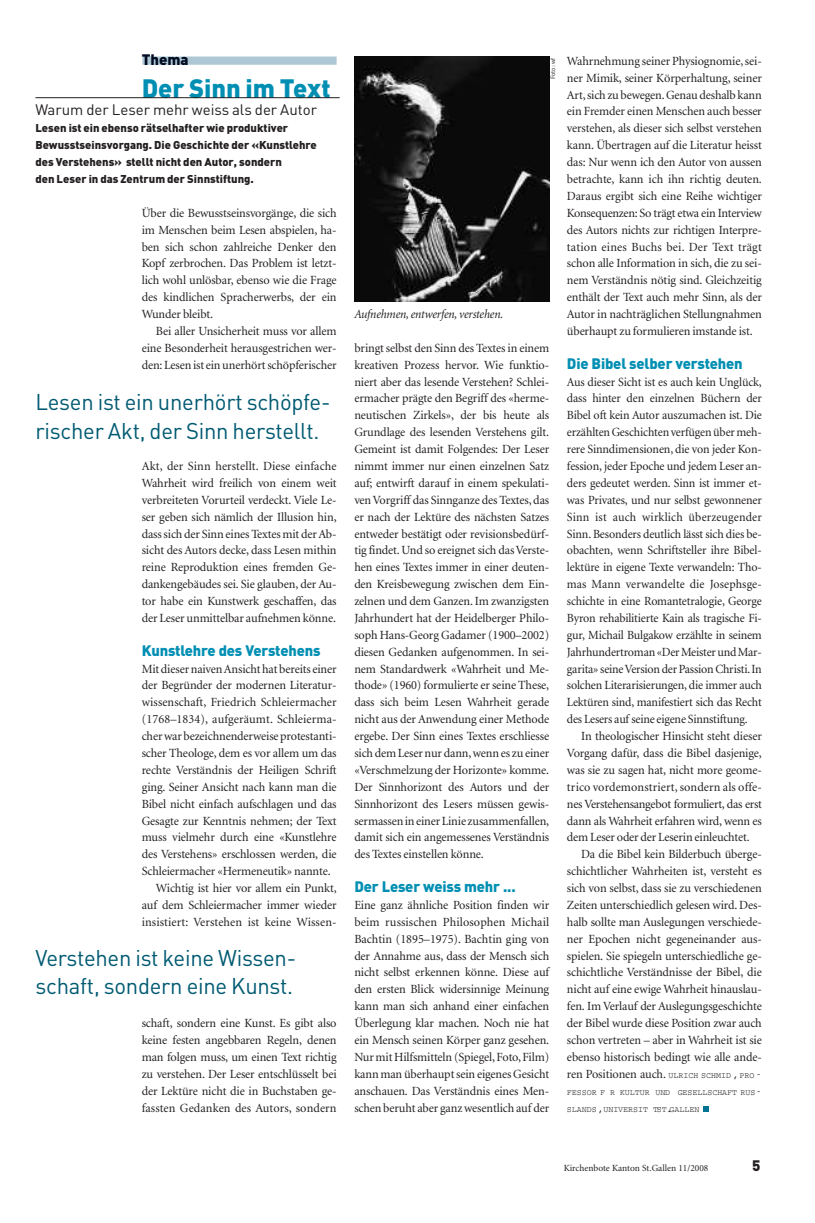
<style>
.page{position:relative;width:815px;height:1223px;background:#fff}
.page>*{position:absolute;margin:0;border:0;box-sizing:border-box;transform-origin:0 0}
.t1{font:900 26.25px "DIN";color:#008fb3}
.t2{font:22.5px/28.8px "DIN";letter-spacing:-.01em;color:#005a72}
.t3{font:900 15px "DIN";letter-spacing:-.01em;color:#008fb3}
.t4{font:15px "DIN";color:#231f20}
.t5{font:900 15px "DIN";color:#000a20}
.t6{font:900 15px "DIN";color:#231f20}
.t7{font:12.5px/16.9px "Minion";letter-spacing:-.01em;color:#231f20;text-align:justify}
.t8{font:12.5px/16.9px "Minion";letter-spacing:-.01em;color:#231f20;text-align:justify;scale:.96 1}
.t9{font:12.5px "Minion";letter-spacing:.01em;color:#231f20}
.t10{font:italic 12.5px "Minion";letter-spacing:-.01em;color:#231f20;scale:.95 1}
.t11{font:900 11.25px/16.9px "DIN";color:#231f20}
.t12{font:9.38px "Minion";color:#231f20}
.t13{font:8.5px/16.9px "Courier";color:#231f20}
.t14{font:6.25px "DIN";letter-spacing:-.005em;color:#231f20}
.s1{font-family:"Courier";font-size:8.5px}
.s2{font-family:"Courier";font-size:11.25px}
.s3{font-size:11.25px}
</style>
<div class="page">
<div style="left:142px;top:56px;width:195px;height:9px;background:#adc8d4"></div>
<hr style="left:35px;top:97px;width:305px;height:1px;background:#231f20">
<svg style="left:704px;top:1106px;width:5px;height:5px"></svg>
<img style="left:354px;top:57px;width:195px;height:244px">
<p class="t5" style="left:142px;top:51px;width:48px">Thema</p>
<h1 class="t1" style="left:142px;top:73px;width:190px">Der Sinn im Text</h1>
<p class="t4" style="left:35px;top:101px;width:283px">Warum der Leser mehr weiss als der Autor</p>
<p class="t11" style="left:35px;top:120px;width:283px">Lesen ist ein ebenso rätselhafter wie produktiver Bewusstseinsvorgang. Die Geschichte der «Kunstlehre des Verstehens» stellt nicht den Autor, sondern<br>den Leser in das Zentrum der Sinnstiftung.</p>
<p class="t7" style="left:142px;top:205px;width:196px">Über die Bewusstseinsvorgänge, die sich im Menschen beim Lesen abspielen, ha&shy;ben sich schon zahlreiche Denker den Kopf zerbrochen. Das Problem ist letzt&shy;lich wohl unlösbar, ebenso wie die Frage des kindlichen Spracherwerbs, der ein Wunder bleibt.</p>
<p class="t7" style="left:142px;top:323px;width:196px;text-indent:14px">Bei aller Unsicherheit muss vor allem eine Besonderheit herausgestrichen wer&shy;den: Lesenist einunerhörtschöpferischer</p>
<h2 class="t2" style="left:35px;top:387px;width:297px">Lesen ist ein unerhört schöpfe&shy;rischer Akt, der Sinn herstellt.</h2>
<p class="t7" style="left:142px;top:458px;width:196px">Akt, der Sinn herstellt. Diese einfache Wahrheit wird freilich von einem weit verbreiteten Vorurteil verdeckt. Viele Le&shy;ser geben sich nämlich der Illusion hin, dasssich der Sinn einesTextes mit derAb&shy;sicht des Autors decke, dass Lesen mithin reine Reproduktion eines fremden Ge&shy;dankengebäudes sei. Sie glauben, der Au&shy;tor habe ein Kunstwerk geschaffen, das der Leser unmittelbar aufnehmen könne.</p>
<p class="t3" style="left:142px;top:641px;width:180px">Kunstlehre des Verstehens</p>
<p class="t7" style="left:142px;top:661px;width:196px">MitdiesernaivenAnsichthat bereits einer</p>
<p class="t7" style="left:142px;top:678px;width:196px">der Begründer der modernen Literatur-</p>
<p class="t7" style="left:142px;top:695px;width:196px">wissenschaft, Friedrich Schleiermacher</p>
<p class="t9" style="left:142px;top:714px;width:196px">(1768–1834), aufgeräumt. Schleierma-</p>
<p class="t7" style="left:142px;top:728px;width:196px">cherwarbezeichnenderweiseprotestanti-</p>
<p class="t7" style="left:142px;top:745px;width:196px">scher Theologe, dem es vor allem um das</p>
<p class="t7" style="left:142px;top:762px;width:196px">rechte Verständnis der Heiligen Schrift</p>
<p class="t7" style="left:142px;top:779px;width:196px">ging. Seiner Ansicht nach kann man die</p>
<p class="t7" style="left:142px;top:796px;width:196px">Bibel nicht einfach aufschlagen und das</p>
<p class="t7" style="left:142px;top:813px;width:196px">Gesagte zur Kenntnis nehmen; der Text</p>
<p class="t7" style="left:142px;top:830px;width:196px">muss vielmehr durch eine «Kunstlehre</p>
<p class="t7" style="left:142px;top:846px;width:196px">des Verstehens» erschlossen werden, die</p>
<p class="t7" style="left:142px;top:863px;width:190px">Schleiermacher «Hermeneutik» nannte.</p>
<p class="t7" style="left:156px;top:880px;width:182px">Wichtig ist hier vor allem ein Punkt,</p>
<p class="t7" style="left:142px;top:897px;width:196px">auf dem Schleiermacher immer wieder</p>
<p class="t9" style="left:142px;top:917px;width:196px">insistiert: Verstehen ist keine Wissen-</p>
<h2 class="t2" style="left:35px;top:943px;width:262px">Verstehen ist keine Wissen&shy;schaft, sondern eine Kunst.</h2>
<p class="t7" style="left:142px;top:1015px;width:196px">schaft, sondern eine Kunst. Es gibt also keine festen angebbaren Regeln, denen man folgen muss, um einen Text richtig zu verstehen. Der Leser entschlüsselt bei der Lektüre nicht die in Buchstaben ge&shy;fassten Gedanken des Autors, sondern</p>
<p class="t14" style="left:549px;top:79px;width:23px;rotate:-90deg">Foto: wf</p>
<p class="t10" style="left:354px;top:309px;width:158px">Aufnehmen,entwerfen, verstehen.</p>
<p class="t7" style="left:354px;top:340px;width:196px">bringt selbst den Sinn des Textes in einem kreativen Prozess hervor. Wie funktio&shy;niert aber das lesende Verstehen? Schlei&shy;ermacher prägte den Begriff des «herme&shy;neutischen Zirkels», der bis heute als Grundlage des lesenden Verstehens gilt.<br>Gemeint ist damit Folgendes: Der Leser nimmt immer nur einen einzelnen Satz auf; entwirft darauf in einem spekulati&shy;venVorgriff das Sinnganze des Textes,das er nach der Lektüre des nächsten Satzes entweder bestätigt oder revisionsbedürf&shy;tig findet.Und so ereignet sich dasVerste&shy;hen eines Textes immer in einer deuten&shy;den Kreisbewegung zwischen dem Ein&shy;zelnen und dem Ganzen. Im zwanzigsten Jahrhundert hat der Heidelberger Philo&shy;soph Hans-Georg Gadamer (1900–2002) diesen Gedanken aufgenommen. In sei&shy;nem Standardwerk «Wahrheit und Me&shy;thode» (1960) formulierte er seine These, dass sich beim Lesen Wahrheit gerade nicht aus der Anwendung einer Methode ergebe. Der Sinn eines Textes erschliesse sich demLeser nur dann,wenn es zu einer «Verschmelzung der Horizonte» komme.<br>Der Sinnhorizont des Autors und der Sinnhorizont des Lesers müssen gewis&shy;sermassenineinerLinie zusammenfallen, damit sich ein angemessenes Verständnis des Textes einstellen könne.</p>
<p class="t3" style="left:354px;top:878px;width:163px">Der Leser weiss mehr ...</p>
<p class="t7" style="left:354px;top:897px;width:196px">Eine ganz ähnliche Position finden wir beim russischen Philosophen Michail Bachtin (1895–1975). Bachtin ging von der Annahme aus, dass der Mensch sich nicht selbst erkennen könne. Diese auf den ersten Blick widersinnige Meinung kann man sich anhand einer einfachen Überlegung klar machen. Noch nie hat ein Mensch seinen Körper ganz gesehen.<br>Nur mitHilfsmitteln (Spiegel,Foto,Film) kann man überhauptsein eigenes Gesicht anschauen. Das Verständnis eines Men&shy;schen beruht aber ganzwesentlich auf der</p>
<p class="t7" style="left:567px;top:53px;width:196px">Wahrnehmung seiner Physiognomie,sei&shy;ner Mimik, seiner Körperhaltung, seiner Art,sichzubewegen.Genaudeshalbkann ein Fremder einen Menschen auch besser verstehen, als dieser sich selbst verstehen kann. Übertragen auf die Literatur heisst das: Nur wenn ich den Autor von aussen betrachte, kann ich ihn richtig deuten.<br>Daraus ergibt sich eine Reihe wichtiger Konsequenzen: So trägt etwa ein Interview des Autors nichts zur richtigen Interpre&shy;tation eines Buchs bei. Der Text trägt schon alle Information in sich, die zu sei&shy;nem Verständnis nötig sind. Gleichzeitig enthält der Text auch mehr Sinn, als der Autor in nachträglichen Stellungnahmen überhaupt zu formulieren imstande ist.</p>
<p class="t3" style="left:567px;top:355px;width:177px">Die Bibel selber verstehen</p>
<p class="t8" style="left:567px;top:374px;width:205px">Aus dieser Sicht ist es auch kein Unglück, dass hinter den einzelnen Büchern der Bibel oft kein Autor auszumachen ist. Die erzähltenGeschichtenverfügenübermeh&shy;rere Sinndimensionen, die von jeder Kon&shy;fession, jeder Epoche und jedem Leser an&shy;ders gedeutet werden. Sinn ist immer et&shy;was Privates, und nur selbst gewonnener Sinn ist auch wirklich überzeugender Sinn.Besonders deutlich lässt sich dies be&shy;obachten, wenn Schriftsteller ihre Bibel&shy;lektüre in eigene Texte verwandeln: Tho&shy;mas Mann verwandelte die Josephsge&shy;schichte in eine Romantetralogie, George Byron rehabilitierte Kain als tragische Fi&shy;gur, Michail Bulgakow erzählte in seinem Jahrhundertroman«DerMeisterundMar&shy;garita» seineVersion derPassionChristi.In solchen Literarisierungen, die immer auch Lektüren sind, manifestiert sich das Recht des Lesers auf seine eigene Sinnstiftung.</p>
<p class="t7" style="left:581px;top:728px;width:182px">In theologischer Hinsicht steht dieser</p>
<p class="t7" style="left:567px;top:745px;width:196px">Vorgang dafür, dass die Bibel dasjenige,</p>
<p class="t7" style="left:567px;top:762px;width:196px">was sie zu sagen hat, nicht more geome-</p>
<p class="t9" style="left:567px;top:782px;width:196px">trico vordemonstriert,sondern als offe-</p>
<p class="t7" style="left:567px;top:796px;width:196px">nes Verstehensangebot formuliert, das erst</p>
<p class="t7" style="left:567px;top:813px;width:196px">dann als Wahrheit erfahren wird, wenn es</p>
<p class="t7" style="left:567px;top:830px;width:184px">dem Leser oder der Leserin einleuchtet.</p>
<p class="t7" style="left:581px;top:846px;width:182px">Da die Bibel kein Bilderbuch überge-</p>
<p class="t7" style="left:567px;top:863px;width:196px">schichtlicher Wahrheiten ist, versteht es</p>
<p class="t7" style="left:567px;top:880px;width:196px">sich von selbst, dass sie zu verschiedenen</p>
<p class="t7" style="left:567px;top:897px;width:196px">Zeiten unterschiedlich gelesen wird. Des-</p>
<p class="t7" style="left:567px;top:914px;width:196px">halb sollte man Auslegungen verschiede-</p>
<p class="t7" style="left:567px;top:931px;width:196px">ner Epochen nicht gegeneinander aus-</p>
<p class="t7" style="left:567px;top:948px;width:196px">spielen. Sie spiegeln unterschiedliche ge-</p>
<p class="t7" style="left:567px;top:965px;width:196px">schichtliche Verständnisse der Bibel, die</p>
<p class="t7" style="left:567px;top:981px;width:196px">nicht auf eine ewige Wahrheit hinauslau-</p>
<p class="t7" style="left:567px;top:998px;width:196px">fen. Im Verlauf der Auslegungsgeschichte</p>
<p class="t7" style="left:567px;top:1015px;width:196px">der Bibel wurde diese Position zwar auch</p>
<p class="t7" style="left:567px;top:1032px;width:196px">schon vertreten – aber in Wahrheit ist sie</p>
<p class="t7" style="left:567px;top:1049px;width:196px">ebenso historisch bedingt wie alle ande-</p>
<p class="t7" style="left:567px;top:1066px;width:197px">ren Positionen auch. <span class="s1">ULRICH SCHMID</span> <span class="s2">,</span><span class="s1">PRO</span><span class="s2">-</span></p>
<p class="t13" style="left:567px;top:1084px;width:197px">FESSOR F R KULTUR UND GESELLSCHAFT RUS<span class="s3">-<br></span>SLANDS<span class="s3">,</span>UNIVERSIT TST<span class="s3">.</span>GALLEN</p>
<p class="t12" style="left:564px;top:1164px;width:146px">Kirchenbote Kanton St.Gallen 11/2008</p>
<p class="t6" style="left:752px;top:1156px;width:10px">5</p>
</div>
